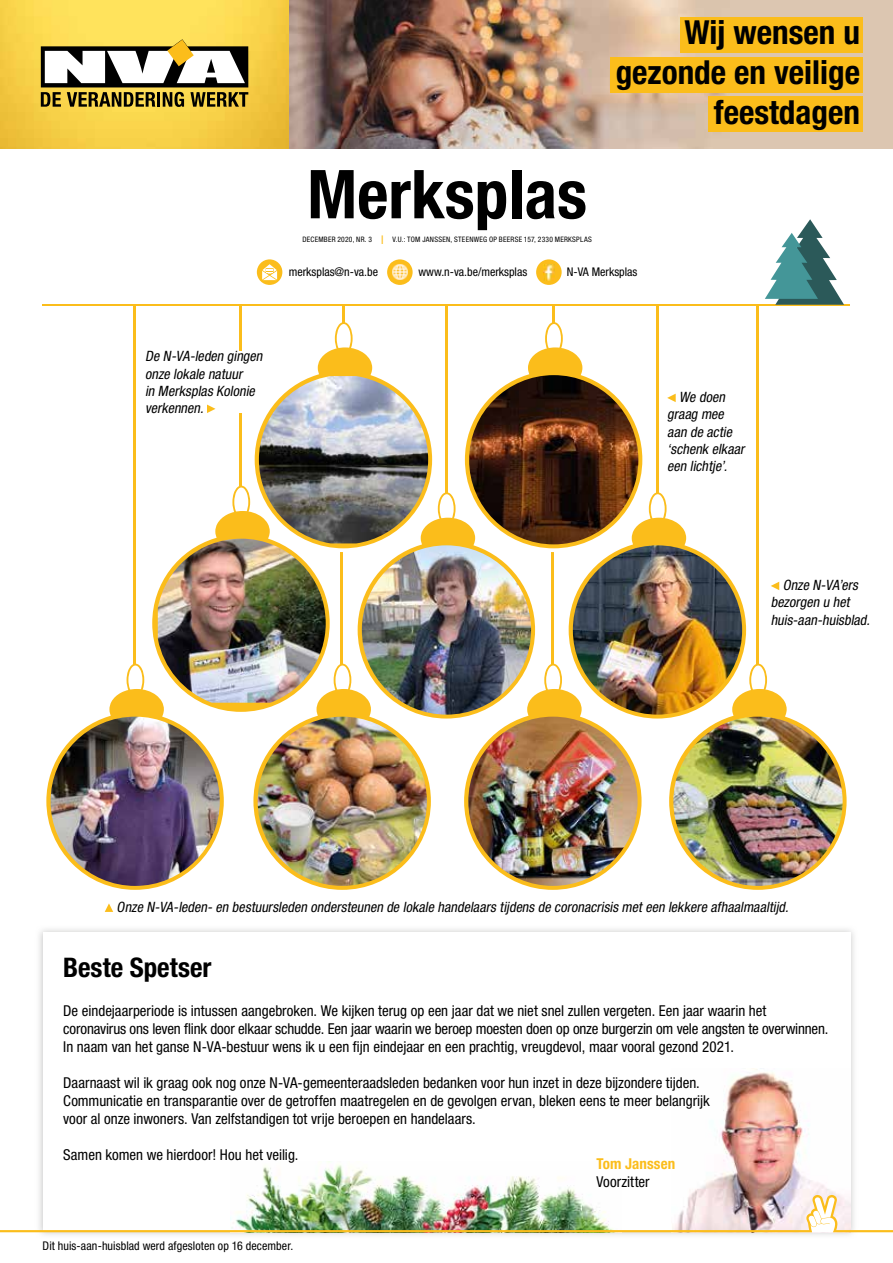
<style>
.page{position:relative;width:893px;height:1263px;background:#fff}
.page>*{position:absolute;margin:0;border:0;box-sizing:border-box;transform-origin:0 0}
.t1{font:700 condensed 67.5px "Helvetica Neue LT Std";color:#000}
.t2{font:700 condensed 33.15px/39.8px "Helvetica Neue LT Std";color:#000;text-align:right}
.t3{font:700 condensed 27px "Helvetica Neue LT Std";color:#000}
.t4{font:condensed 15px/18px "Helvetica Neue LT Std";color:#000}
.t5{font:700 condensed 15px "Helvetica Neue LT Std";letter-spacing:.005em;color:#fbbd1b}
.t6{font:italic condensed 14.25px/17.2px "Helvetica Neue LT Std";color:#000}
.t7{font:condensed 12px "Helvetica Neue LT Std";color:#000}
.t8{font:condensed 7.5px "Helvetica Neue LT Std";letter-spacing:.035em;color:#000}
.s1{font-size:12px;color:#fbbd1b}
</style>
<div class="page">
<img style="left:0;top:0;width:289px;height:149px">
<svg style="left:41px;top:39px;width:207px;height:68px"></svg>
<img style="left:35px;top:929px;width:823px;height:306px">
<div style="left:43px;top:932px;width:807px;height:300px;background:#fff"></div>
<img style="left:289px;top:0;width:604px;height:149px">
<div style="left:681px;top:17px;width:182px;height:35px;background:#fbbd1b"></div>
<div style="left:611px;top:57px;width:252px;height:36px;background:#fbbd1b"></div>
<div style="left:709px;top:96px;width:154px;height:36px;background:#fbbd1b"></div>
<svg style="left:105px;top:903px;width:8px;height:9px"></svg>
<img style="left:671px;top:1068px;width:179px;height:165px">
<img style="left:258px;top:1161px;width:317px;height:33px">
<img style="left:43px;top:219px;width:807px;height:671px">
<img style="left:0;top:1194px;width:893px;height:38px">
<h2 class="t2" style="left:616px;top:12px;width:246px">Wij wensen u gezonde en veilige feestdagen</h2>
<h1 class="t1" style="left:307px;top:153px;width:281px">Merksplas</h1>
<p class="t8" style="left:393px;top:235px;width:201px">V.U.: TOM JANSSEN, STEENWEG OP BEERSE 157, 2330 MERKSPLAS</p>
<p class="t7" style="left:289px;top:265px;width:91px">merksplas@n-va.be</p>
<p class="t7" style="left:418px;top:265px;width:110px">www.n-va.be/merksplas</p>
<p class="t7" style="left:567px;top:265px;width:72px">N-VA Merksplas</p>
<p class="t8" style="left:302px;top:235px;width:83px">DECEMBER 2020, NR. 3 <span class="s1">I</span></p>
<p class="t6" style="left:145px;top:348px;width:122px">De N-VA-leden gingen onze lokale natuur<br>in Merksplas Kolonie verkennen.</p>
<p class="t6" style="left:667px;top:388px;width:82px;text-indent:12px">We doen graag mee aan de actie ‘schenk elkaar een lichtje’.</p>
<p class="t6" style="left:771px;top:576px;width:104px;text-indent:12px">Onze N-VA’ers bezorgen u het huis-aan-huisblad.</p>
<p class="t6" style="left:117px;top:898px;width:676px">Onze N-VA-leden-en bestuursleden ondersteunen de lokale handelaars tijdens de coronacrisis meteen lekkere afhaalmaaltijd.</p>
<h3 class="t3" style="left:63px;top:951px;width:150px">Beste Spetser</h3>
<p class="t4" style="left:63px;top:1002px;width:767px">De eindejaarperiode is intussen aangebroken. We kijken terug op een jaar dat we niet snel zullen vergeten. Een jaar waarin het coronavirus ons leven flink door elkaar schudde. Een jaar waarin we beroep moesten doen op onze burgerzin om vele angsten te overwinnen.<br>In naam van het ganse N-VA-bestuur wens ik u een fijn eindejaar en een prachtig, vreugdevol, maar vooral gezond 2021.</p>
<p class="t4" style="left:63px;top:1074px;width:648px">Daarnaast wil ik graag ook nog onze N-VA-gemeenteraadsleden bedanken voor hun inzet in deze bijzondere tijden.<br>Communicatie en transparantie over de getroffen maatregelen en de gevolgen ervan, bleken eens te meer belangrijk voor al onze inwoners. Van zelfstandigen tot vrije beroepen en handelaars.</p>
<p class="t4" style="left:63px;top:1146px;width:237px">Samen komen we hierdoor! Hou het veilig.</p>
<p class="t5" style="left:596px;top:1155px;width:80px">Tom Janssen</p>
<p class="t4" style="left:596px;top:1173px;width:55px">Voorzitter</p>
<p class="t7" style="left:43px;top:1239px;width:252px">Dit huis-aan-huisblad werd afgesloten op 16 december.</p>
</div>
